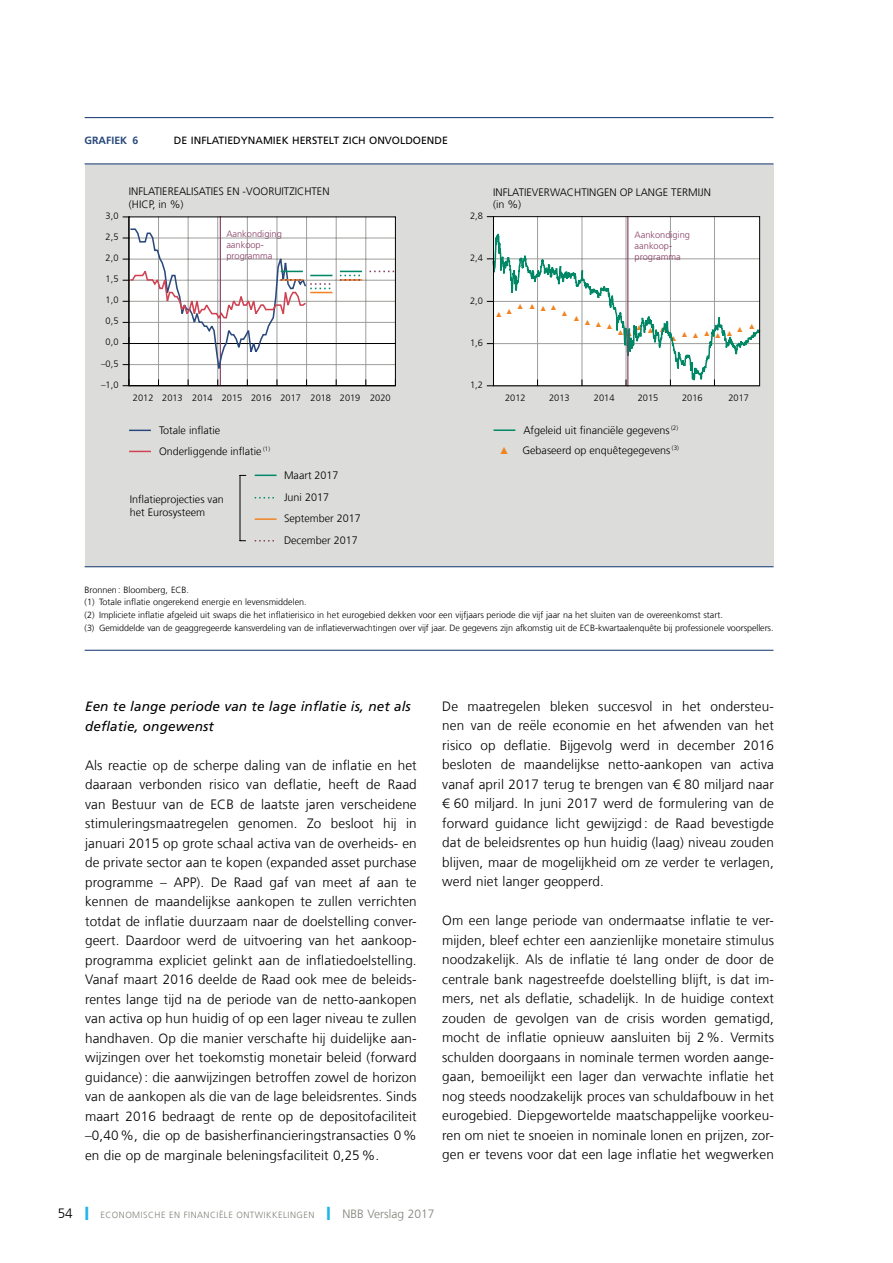
<style>
.page{position:relative;width:893px;height:1263px;background:#fff}
.page>*{position:absolute;margin:0;border:0;box-sizing:border-box;transform-origin:0 0}
.t1{font:300 13.5px/19.5px "Frutiger LT Com";letter-spacing:.01em;color:#000;text-align:justify}
.t2{font:italic 13.5px/19.5px "Frutiger LT Com";letter-spacing:.01em;color:#000}
.t3{font:300 12px "Frutiger LT Com";color:#81807a}
.t4{font:300 10.8px/21.8px "Frutiger LT Com";color:#000}
.t5{font:10.5px "Frutiger LT Com";color:#000}
.t6{font:700 10.5px "Frutiger LT Com";color:#29497c}
.t7{font:300 9.3px "Frutiger LT Com";color:#000}
.t8{font:300 9.3px/11.1px "Frutiger LT";color:#873d63}
.t9{font:300 9px/12.8px "Frutiger LT Com";color:#000}
.t10{font:300 9px "Frutiger LT Com";color:#81807a}
.t11{font:7.65px "Delta Symbol";color:#f18422}
.s1{font-size:13.5px;color:#000}
.s2{color:#22b4e8}
</style>
<div class="page">
<div style="left:85px;top:164px;width:688px;height:403px;background:#dcdcdb"></div>
<hr style="left:85px;top:117px;width:688px;height:1px;background:#29497c">
<hr style="left:85px;top:163px;width:688px;height:1px;background:#29497c">
<hr style="left:85px;top:566px;width:688px;height:1px;background:#29497c">
<hr style="left:85px;top:650px;width:688px;height:1px;background:#29497c">
<svg style="left:129px;top:430px;width:22px;height:1px"></svg>
<svg style="left:129px;top:451px;width:22px;height:1px"></svg>
<svg style="left:255px;top:475px;width:22px;height:1px"></svg>
<hr style="left:255px;top:518px;width:22px;height:2px;background:#f18422">
<hr style="left:240px;top:475px;width:1px;height:66px;background:#000">
<hr style="left:494px;top:429px;width:21px;height:2px;background:#008765">
<svg style="left:492px;top:163px;width:270px;height:224px"></svg>
<hr style="left:627px;top:216px;width:1px;height:170px;background:#873d63">
<div style="left:493px;top:216px;width:267px;height:170px;border:1px solid #000"></div>
<div style="left:129px;top:217px;width:266px;height:169px;background:#fff"></div>
<hr style="left:365px;top:217px;width:1px;height:169px;background:#9e9e9b">
<hr style="left:336px;top:217px;width:1px;height:169px;background:#9e9e9b">
<hr style="left:306px;top:217px;width:1px;height:169px;background:#9e9e9b">
<hr style="left:277px;top:217px;width:1px;height:169px;background:#9e9e9b">
<hr style="left:247px;top:217px;width:1px;height:169px;background:#9e9e9b">
<hr style="left:217px;top:217px;width:1px;height:169px;background:#9e9e9b">
<hr style="left:188px;top:217px;width:1px;height:169px;background:#9e9e9b">
<hr style="left:158px;top:217px;width:1px;height:169px;background:#9e9e9b">
<hr style="left:220px;top:216px;width:1px;height:170px;background:#873d63">
<hr style="left:129px;top:216px;width:266px;height:1px;background:#000">
<hr style="left:395px;top:217px;width:1px;height:169px;background:#000">
<hr style="left:129px;top:217px;width:1px;height:169px;background:#000">
<svg style="left:123px;top:228px;width:273px;height:158px"></svg>
<svg style="left:496px;top:308px;width:16px;height:9px"></svg>
<svg style="left:562px;top:311px;width:5px;height:5px"></svg>
<svg style="left:574px;top:316px;width:5px;height:5px"></svg>
<svg style="left:618px;top:330px;width:14px;height:6px"></svg>
<svg style="left:671px;top:336px;width:5px;height:5px"></svg>
<p class="t6" style="left:85px;top:134px;width:20px">GRAFIEK</p>
<p class="t6" style="left:132px;top:134px;width:7px">6</p>
<p class="t5" style="left:174px;top:134px;width:276px">DE INFLATIEDYNAMIEK HERSTELT ZICH ONVOLDOENDE</p>
<p class="t7" style="left:106px;top:210px;width:14px">3,0</p>
<p class="t7" style="left:106px;top:231px;width:14px">2,5</p>
<p class="t7" style="left:106px;top:252px;width:14px">2,0</p>
<p class="t7" style="left:106px;top:273px;width:14px">1,5</p>
<p class="t7" style="left:106px;top:294px;width:14px">1,0</p>
<p class="t7" style="left:106px;top:315px;width:14px">0,5</p>
<p class="t7" style="left:106px;top:336px;width:14px">0,0</p>
<p class="t7" style="left:101px;top:358px;width:19px">–0,5</p>
<p class="t7" style="left:101px;top:379px;width:19px">–1,0</p>
<p class="t4" style="left:129px;top:185px;width:202px;line-height:12.3px">INFLATIEREALISATIES EN -VOORUITZICHTEN (HICP, in %)</p>
<p class="t8" style="left:226px;top:228px;width:57px">Aankondiging aankoop&shy;programma</p>
<p class="t7" style="left:133px;top:392px;width:259px">2012 2013 2014 2015 2016 2017 2018 2019 2020</p>
<p class="t4" style="left:159px;top:419px;width:63px">Totale inflatie</p>
<p class="t4" style="left:159px;top:440px;width:113px">Onderliggende inflatie <sup>(1)</sup></p>
<p class="t4" style="left:130px;top:493px;width:95px;line-height:12.3px">Inflatieprojecties van het Eurosysteem</p>
<p class="t4" style="left:284px;top:464px;width:78px">Maart 2017<br>Juni 2017<br>September 2017<br>December 2017</p>
<p class="t7" style="left:470px;top:210px;width:14px">2,8</p>
<p class="t7" style="left:470px;top:252px;width:14px">2,4</p>
<p class="t4" style="left:493px;top:186px;width:219px;line-height:11.9px">INFLATIEVERWACHTINGEN OP LANGE TERMIJN (in %)</p>
<p class="t8" style="left:635px;top:229px;width:57px">Aankondiging aankoop&shy;programma</p>
<p class="t7" style="left:470px;top:295px;width:14px">2,0</p>
<p class="t7" style="left:470px;top:337px;width:14px">1,6</p>
<p class="t11" style="left:517px;top:302px;width:41px">★★★★</p>
<p class="t11" style="left:584px;top:320px;width:30px">★★★</p>
<p class="t11" style="left:636px;top:324px;width:31px">★★★</p>
<p class="t11" style="left:681px;top:329px;width:75px">★★★★ ★★ ★</p>
<p class="t7" style="left:470px;top:379px;width:14px">1,2</p>
<p class="t7" style="left:505px;top:392px;width:22px">2012</p>
<p class="t7" style="left:549px;top:392px;width:22px">2013</p>
<p class="t7" style="left:594px;top:392px;width:22px">2014</p>
<p class="t7" style="left:638px;top:392px;width:22px">2015</p>
<p class="t7" style="left:682px;top:392px;width:22px">2016</p>
<p class="t7" style="left:728px;top:392px;width:22px">2017</p>
<p class="t4" style="left:522px;top:420px;width:158px;line-height:19.8px">Afgeleid uit financiële gegevens <sup>(2)<br></sup>Gebaseerd op enquêtegegevens <sup>(3)</sup></p>
<p class="t9" style="left:85px;top:583px;width:690px">Bronnen: Bloomberg, ECB.<br>(1) Totale inflatie ongerekend energie en levensmiddelen.<br>(2) Impliciete inflatie afgeleid uit swaps die het inflatierisico in het eurogebied dekken voor een vijfjaars periode die vijf jaar na het sluiten van de overeenkomst start.<br>(3) Gemiddelde van de geaggregeerde kansverdeling van de inflatieverwachtingen over vijf jaar. De gegevens zijn afkomstig uit de ECB-kwartaalenquête bij professionele voorspellers.</p>
<p class="t2" style="left:85px;top:696px;width:327px">Een te lange periode van te lage inflatie is, net als deflatie, ongewenst</p>
<p class="t1" style="left:85px;top:755px;width:333px">Als reactie op de scherpe daling van de inflatie en het daaraan verbonden risico van deflatie, heeft de Raad van Bestuur van de ECB de laatste jaren verscheidene stimuleringsmaatregelen genomen. Zo besloot hij in januari 2015 op grote schaal activa van de overheids- en de private sector aan te kopen (expanded asset purchase programme – APP). De Raad gaf van meet af aan te kennen de maandelijkse aankopen te zullen verrichten totdat de inflatie duurzaam naar de doelstelling conver&shy;geert. Daardoor werd de uitvoering van het aankoop&shy;programma expliciet gelinkt aan de inflatiedoelstelling.<br>Vanaf maart 2016 deelde de Raad ook mee de beleids&shy;rentes lange tijd na de periode van de netto-aankopen van activa op hun huidig of op een lager niveau te zullen handhaven. Op die manier verschafte hij duidelijke aan&shy;wijzingen over het toekomstig monetair beleid (forward guidance) : die aanwijzingen betroffen zowel de horizon van de aankopen als die van de lage beleidsrentes. Sinds maart 2016 bedraagt de rente op de depositofaciliteit –0,40%, die op de basisherfinancieringstransacties 0% en die op de marginale beleningsfaciliteit 0,25%.</p>
<p class="t1" style="left:442px;top:696px;width:333px">De maatregelen bleken succesvol in het ondersteu&shy;nen van de reële economie en het afwenden van het risico op deflatie. Bijgevolg werd in december 2016 besloten de maandelijkse netto-aankopen van activa vanaf april 2017 terug te brengen van € 80 miljard naar € 60 miljard. In juni 2017 werd de formulering van de forward guidance licht gewijzigd : de Raad bevestigde dat de beleidsrentes op hun huidig (laag) niveau zouden blijven, maar de mogelijkheid om ze verder te verlagen, werd niet langer geopperd.</p>
<p class="t1" style="left:442px;top:911px;width:333px">Om een lange periode van ondermaatse inflatie te ver&shy;mijden, bleef echter een aanzienlijke monetaire stimulus noodzakelijk. Als de inflatie té lang onder de door de centrale bank nagestreefde doelstelling blijft, is dat im&shy;mers, net als deflatie, schadelijk. In de huidige context zouden de gevolgen van de crisis worden gematigd, mocht de inflatie opnieuw aansluiten bij 2%. Vermits schulden doorgaans in nominale termen worden aange&shy;gaan, bemoeilijkt een lager dan verwachte inflatie het nog steeds noodzakelijk proces van schuldafbouw in het eurogebied. Diepgewortelde maatschappelijke voorkeu&shy;ren om niet te snoeien in nominale lonen en prijzen, zor&shy;gen er tevens voor dat een lage inflatie het wegwerken</p>
<p class="t10" style="left:58px;top:1209px;width:55px"><span class="s1">54</span> <span class="s2">❙</span> Economische</p>
<p class="t10" style="left:169px;top:1209px;width:21px">en financi</p>
<p class="t10" style="left:219px;top:1209px;width:25px">ële ontwikkelingen</p>
<p class="t3" style="left:327px;top:1206px;width:109px"><span class="s2">❙</span> NBB Verslag 2017</p>
</div>
